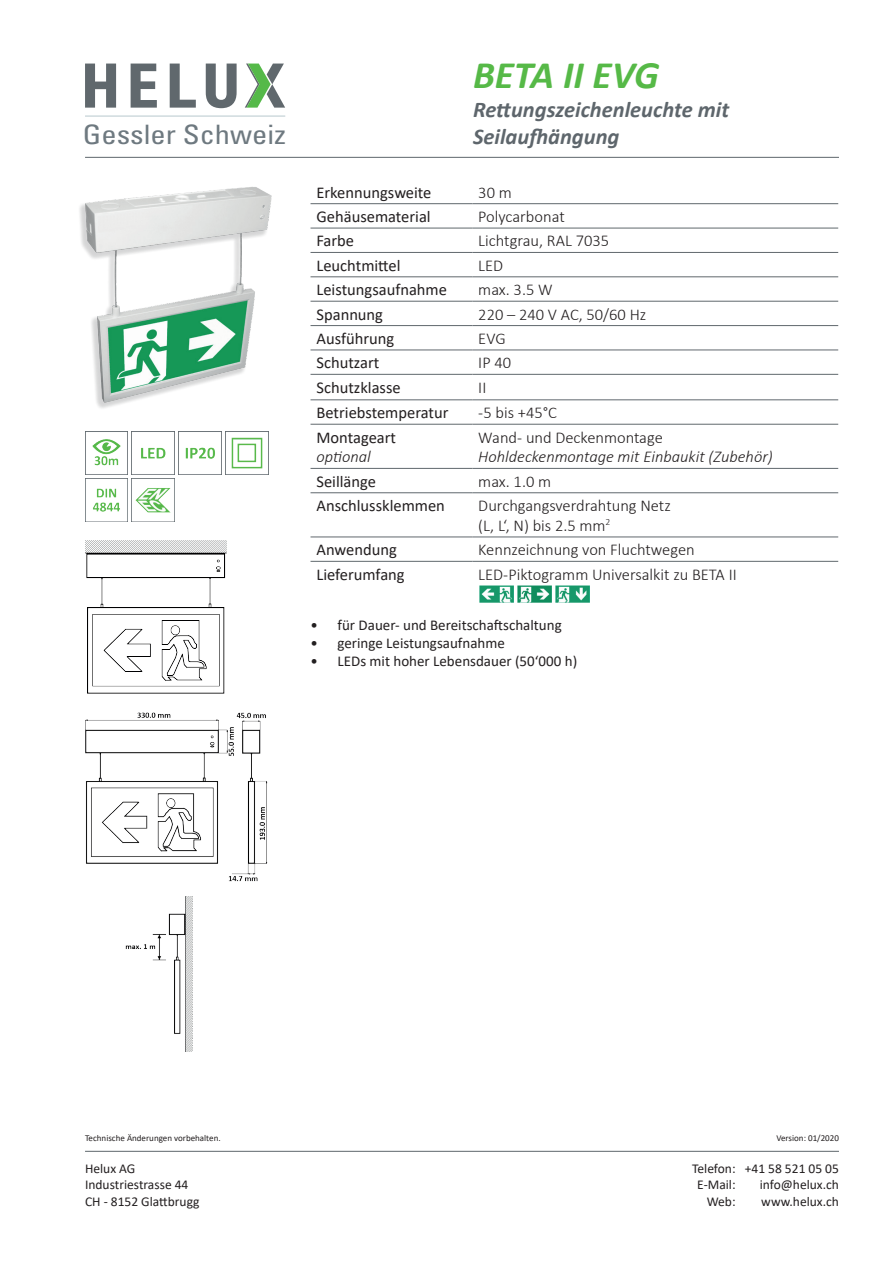
<style>
.page{position:relative;width:893px;height:1263px;background:#fff}
.page>*{position:absolute;margin:0;border:0;box-sizing:border-box;transform-origin:0 0}
.t1{font:italic 700 39px "Calibri";color:#56b947}
.t2{font:condensed 26.7px "Univers";color:#6e7980;scale:1.14 1}
.t3{font:italic 700 22.5px/27px "Calibri";color:#5e666c}
.t4{font:300 16.5px/19.8px "Calibri";color:#231f20}
.t5{font:16.5px "Calibri";color:#231f20}
.t6{font:italic 300 16.5px "Calibri";color:#231f20}
.t7{font:15px "Calibri";color:#231f20}
.t8{font:13.5px/16.2px "Calibri";color:#231f20}
.t9{font:9px "Calibri";color:#231f20}
</style>
<div class="page">
<hr style="left:85px;top:157px;width:754px;height:1px;background:#5e666c">
<hr style="left:85px;top:1151px;width:754px;height:1px;background:#5e666c">
<svg style="left:85px;top:64px;width:31px;height:44px"></svg>
<svg style="left:131px;top:64px;width:26px;height:44px"></svg>
<svg style="left:170px;top:64px;width:26px;height:44px"></svg>
<svg style="left:206px;top:64px;width:31px;height:44px"></svg>
<hr style="left:85px;top:115px;width:200px;height:2px;background:#d3dde0">
<svg style="left:245px;top:64px;width:40px;height:44px"></svg>
<hr style="left:310px;top:203px;width:162px;height:1px;background:#60686d">
<hr style="left:472px;top:203px;width:366px;height:1px;background:#60686d">
<hr style="left:310px;top:228px;width:162px;height:1px;background:#60686d">
<hr style="left:472px;top:228px;width:366px;height:1px;background:#60686d">
<hr style="left:310px;top:252px;width:162px;height:1px;background:#60686d">
<hr style="left:472px;top:252px;width:366px;height:1px;background:#60686d">
<hr style="left:310px;top:276px;width:162px;height:1px;background:#60686d">
<hr style="left:472px;top:276px;width:366px;height:1px;background:#60686d">
<hr style="left:310px;top:301px;width:162px;height:1px;background:#60686d">
<hr style="left:472px;top:301px;width:366px;height:1px;background:#60686d">
<hr style="left:310px;top:325px;width:162px;height:1px;background:#60686d">
<hr style="left:472px;top:325px;width:366px;height:1px;background:#60686d">
<hr style="left:310px;top:350px;width:162px;height:1px;background:#60686d">
<hr style="left:472px;top:350px;width:366px;height:1px;background:#60686d">
<hr style="left:310px;top:374px;width:162px;height:1px;background:#60686d">
<hr style="left:472px;top:374px;width:366px;height:1px;background:#60686d">
<hr style="left:310px;top:399px;width:162px;height:1px;background:#60686d">
<hr style="left:472px;top:399px;width:366px;height:1px;background:#60686d">
<hr style="left:310px;top:424px;width:162px;height:1px;background:#60686d">
<hr style="left:472px;top:424px;width:366px;height:1px;background:#60686d">
<hr style="left:310px;top:468px;width:162px;height:1px;background:#60686d">
<hr style="left:472px;top:468px;width:366px;height:1px;background:#60686d">
<hr style="left:310px;top:492px;width:162px;height:1px;background:#60686d">
<hr style="left:472px;top:492px;width:366px;height:1px;background:#60686d">
<hr style="left:310px;top:537px;width:162px;height:1px;background:#60686d">
<hr style="left:472px;top:537px;width:366px;height:1px;background:#60686d">
<hr style="left:310px;top:561px;width:162px;height:1px;background:#60686d">
<hr style="left:472px;top:561px;width:366px;height:1px;background:#60686d">
<img style="left:479px;top:586px;width:34px;height:16px">
<img style="left:517px;top:586px;width:34px;height:16px">
<img style="left:555px;top:586px;width:34px;height:16px">
<img style="left:79px;top:187px;width:193px;height:221px">
<img style="left:85px;top:432px;width:43px;height:42px">
<img style="left:141px;top:447px;width:25px;height:12px">
<img style="left:225px;top:432px;width:38px;height:42px">
<img style="left:185px;top:447px;width:30px;height:12px">
<img style="left:85px;top:479px;width:43px;height:42px">
<img style="left:135px;top:488px;width:36px;height:25px">
<img style="left:85px;top:540px;width:141px;height:154px">
<img style="left:125px;top:897px;width:68px;height:154px">
<img style="left:85px;top:713px;width:183px;height:169px">
<h2 class="t2" style="left:83px;top:118px;width:180px">Gessler Schweiz</h2>
<h1 class="t1" style="left:473px;top:47px;width:187px">BETA II EVG</h1>
<h3 class="t3" style="left:473px;top:95px;width:258px">Rettungszeichenleuchte mit<br>Seilaufhängung</h3>
<p class="t5" style="left:316px;top:181px;width:117px">Erkennungsweite</p>
<p class="t4" style="left:478px;top:182px;width:35px">30 m</p>
<p class="t5" style="left:316px;top:205px;width:116px">Gehäusematerial</p>
<p class="t4" style="left:478px;top:207px;width:88px">Polycarbonat</p>
<p class="t5" style="left:316px;top:229px;width:39px">Farbe</p>
<p class="t4" style="left:478px;top:231px;width:132px">Lichtgrau, RAL 7035</p>
<p class="t5" style="left:316px;top:254px;width:86px">Leuchtmittel</p>
<p class="t4" style="left:478px;top:255px;width:26px">LED</p>
<p class="t5" style="left:316px;top:278px;width:132px">Leistungsaufnahme</p>
<p class="t4" style="left:478px;top:280px;width:76px">max. 3.5 W</p>
<p class="t5" style="left:316px;top:303px;width:68px">Spannung</p>
<p class="t4" style="left:478px;top:304px;width:170px">220 – 240 V AC, 50/60 Hz</p>
<p class="t5" style="left:316px;top:327px;width:79px">Ausführung</p>
<p class="t4" style="left:478px;top:328px;width:29px">EVG</p>
<p class="t5" style="left:316px;top:351px;width:64px">Schutzart</p>
<p class="t4" style="left:478px;top:353px;width:34px">IP 40</p>
<p class="t5" style="left:316px;top:376px;width:86px">Schutzklasse</p>
<p class="t4" style="left:478px;top:377px;width:10px">II</p>
<p class="t5" style="left:316px;top:401px;width:133px">Betriebstemperatur</p>
<p class="t4" style="left:478px;top:403px;width:80px">-5 bis +45°C</p>
<p class="t5" style="left:316px;top:426px;width:81px">Montageart</p>
<p class="t6" style="left:316px;top:447px;width:56px">optional</p>
<p class="t4" style="left:478px;top:427px;width:186px">Wand- und Deckenmontage</p>
<p class="t6" style="left:478px;top:447px;width:296px">Hohldeckenmontage mit Einbaukit (Zubehör)</p>
<p class="t5" style="left:316px;top:470px;width:61px">Seillänge</p>
<p class="t4" style="left:478px;top:471px;width:74px">max. 1.0 m</p>
<p class="t5" style="left:316px;top:494px;width:130px">Anschlussklemmen</p>
<p class="t4" style="left:478px;top:495px;width:194px">Durchgangsverdrahtung Netz (L, L‘, N) bis 2.5 mm<sup>2</sup></p>
<p class="t5" style="left:316px;top:538px;width:82px">Anwendung</p>
<p class="t4" style="left:478px;top:540px;width:218px">Kennzeichnung von Fluchtwegen</p>
<p class="t5" style="left:316px;top:563px;width:90px">Lieferumfang</p>
<p class="t4" style="left:478px;top:564px;width:260px">LED-Piktogramm Universalkit zu BETA II</p>
<p class="t7" style="left:310px;top:614px;width:253px">• für Dauer- und Bereitschaftschaltung</p>
<p class="t7" style="left:310px;top:632px;width:196px">• geringe Leistungsaufnahme</p>
<p class="t7" style="left:310px;top:650px;width:268px">• LEDs mit hoher Lebensdauer (50‘000 h)</p>
<p class="t9" style="left:85px;top:1132px;width:137px">Technische Änderungen vorbehalten.</p>
<p class="t9" style="left:776px;top:1132px;width:64px">Version: 01/2020</p>
<p class="t8" style="left:692px;top:1160px;width:45px;text-align:right">Telefon:<br>E-Mail:<br>Web:</p>
<p class="t8" style="left:85px;top:1160px;width:116px">Helux AG<br>Industriestrasse 44<br>CH - 8152 Glattbrugg</p>
<p class="t8" style="left:760px;top:1160px;width:81px;text-align:justify;text-indent:-15px">+41 58 521 05 05 info@helux.ch www.helux.ch</p>
</div>
